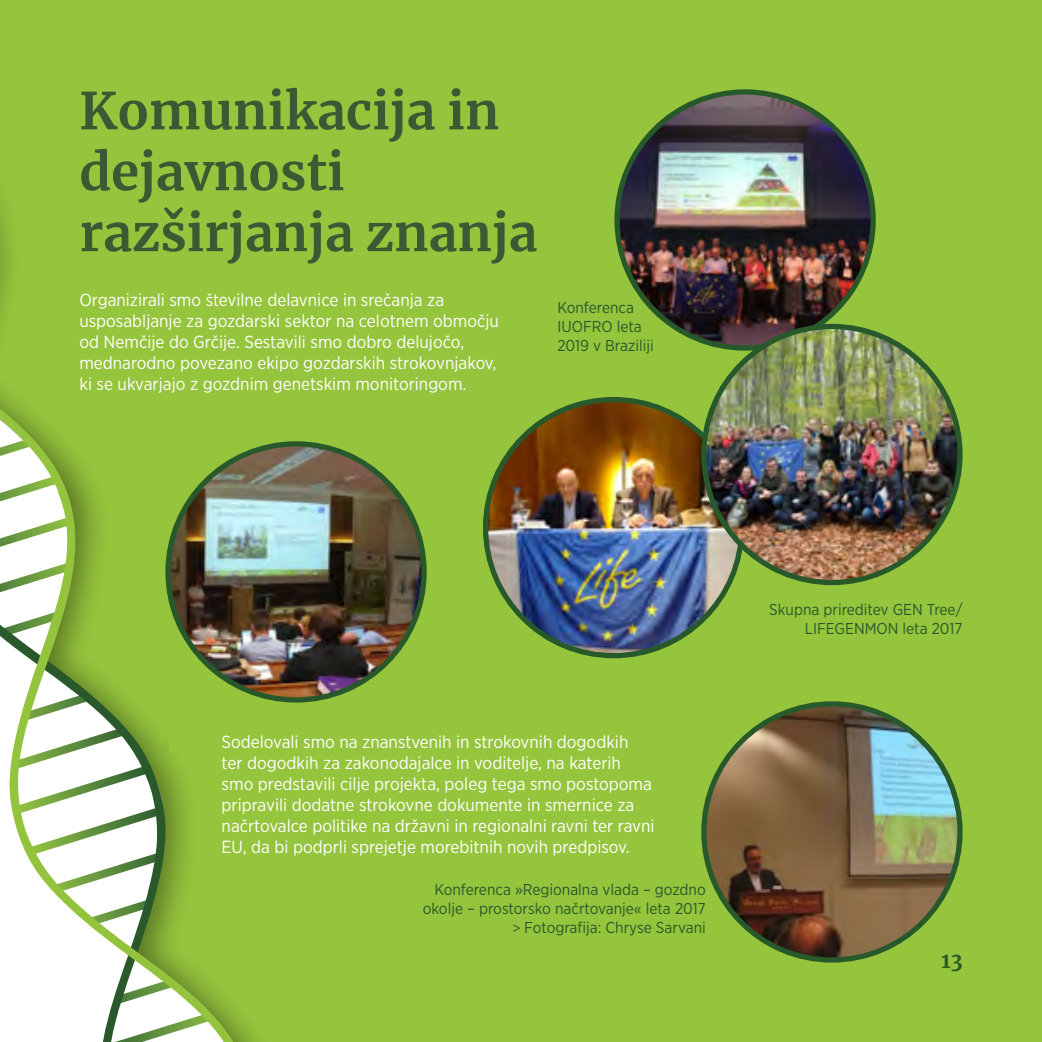
<style>
.page{position:relative;width:1042px;height:1042px;background:#fff}
.page>*{position:absolute;margin:0;border:0;box-sizing:border-box;transform-origin:0 0}
.t1{font:700 50.75px/60.9px "Merriweather";color:#3d5933}
.t2{font:700 21px "Merriweather";color:#28592b}
.t3{font:17.5px/21px "Gotham Narrow";color:#fff}
.t4{font:15.75px/18.9px "Gotham Narrow";color:#28592b;text-align:right}
</style>
<div class="page">
<div style="left:289px;top:0;width:753px;height:1042px;background:#95c43d"></div>
<div style="left:0;top:0;width:289px;height:1042px;background:#95c43d"></div>
<svg style="left:0;top:202px;width:263px;height:840px"></svg>
<img style="left:168px;top:444px;width:256px;height:254px">
<img style="left:617px;top:92px;width:256px;height:256px;border-radius:128px">
<img style="left:485px;top:399px;width:256px;height:256px;border-radius:128px">
<img style="left:704px;top:326px;width:256px;height:256px;border-radius:128px">
<img style="left:704px;top:705px;width:256px;height:254px">
<svg style="left:513px;top:924px;width:7px;height:8px"></svg>
<h1 class="t1" style="left:79px;top:79px;width:459px">Komunikacija in dejavnosti razširjanja znanja</h1>
<p class="t3" style="left:79px;top:289px;width:421px">Organizirali smo številne delavnice in srečanja za usposabljanje za gozdarski sektor na celotnem območju od Nemčije do Grčije. Sestavili smo dobro delujočo, mednarodno povezano ekipo gozdarskih strokovnjakov, ki se ukvarjajo z gozdnim genetskim monitoringom.</p>
<p class="t4" style="left:557px;top:297px;width:98px;text-align:left">Konferenca<br>IUOFRO leta<br>2019 v Braziliji</p>
<p class="t3" style="left:222px;top:731px;width:434px">Sodelovali smo na znanstvenih in strokovnih dogodkih<br>ter dogodkih za zakonodajalce in voditelje, na katerih smo predstavili cilje projekta, poleg tega smo postopoma pripravili dodatne strokovne dokumente in smernice za načrtovalce politike na državni in regionalni ravni ter ravni EU, da bi podprli sprejetje morebitnih novih predpisov.</p>
<p class="t4" style="left:423px;top:880px;width:284px">Konferenca »Regionalna vlada – gozdno okolje – prostorsko načrtovanje« leta 2017<br>Fotografija: Chryse Sarvani</p>
<p class="t4" style="left:769px;top:600px;width:195px">Skupna prireditev GEN Tree/<br>LIFEGENMON leta 2017</p>
<p class="t2" style="left:941px;top:946px;width:23px">13</p>
</div>
